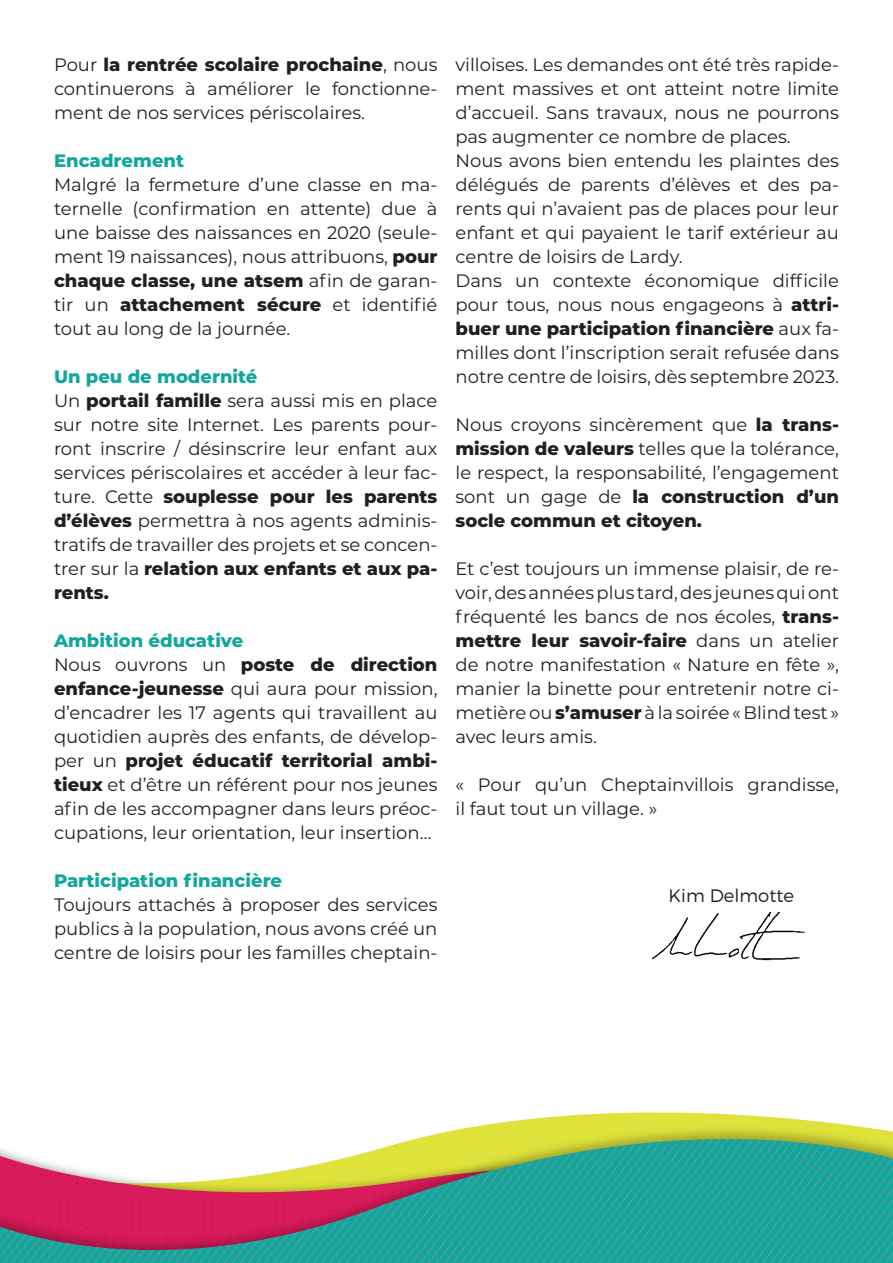
<style>
.page{position:relative;width:893px;height:1263px;background:#fff}
.page>*{position:absolute;margin:0;border:0;box-sizing:border-box;transform-origin:0 0}
.t1{font:18px/24px "Montserrat";color:#231f20;text-align:justify}
.t2{font:800 18px "Montserrat";color:#12a79d}
.Textes_courant{font:300 18px "Montserrat";color:#231f20}
.s1{font-weight:800}
</style>
<div class="page">
<svg style="left:0;top:1112px;width:893px;height:151px"></svg>
<img style="left:652px;top:912px;width:153px;height:49px">
<p class="t1" style="left:54px;top:52px;width:385px">Pour <span class="s1">la rentrée scolaire prochaine</span>, nous continuerons à améliorer le fonctionne&shy;ment de nos services périscolaires.</p>
<p class="t2" style="left:54px;top:148px;width:132px">Encadrement</p>
<p class="t1" style="left:54px;top:172px;width:385px">Malgré la fermeture d’une classe en ma&shy;ternelle (confirmation en attente) due à une baisse des naissances en 2020 (seule&shy;ment 19 naissances), nous attribuons, <span class="s1">pour chaque classe, une atsem</span> afin de garan&shy;tir un <span class="s1">attachement sécure</span> et identifié tout au long de la journée.</p>
<p class="t2" style="left:54px;top:364px;width:205px">Un peu de modernité</p>
<p class="t1" style="left:54px;top:388px;width:385px">Un <span class="s1">portail famille</span> sera aussi mis en place sur notre site Internet. Les parents pour&shy;ront inscrire / désinscrire leur enfant aux services périscolaires et accéder à leur fac&shy;ture. Cette <span class="s1">souplesse pour les parents d’élèves</span> permettra à nos agents adminis&shy;tratifs de travailler des projets et se concen&shy;trer sur la <span class="s1">relation aux enfants et aux pa&shy;rents.</span></p>
<p class="t2" style="left:54px;top:628px;width:191px">Ambition éducative</p>
<p class="t1" style="left:54px;top:652px;width:385px">Nous ouvrons un <span class="s1">poste de direction enfance-jeunesse</span> qui aura pour mission, d’encadrer les 17 agents qui travaillent au quotidien auprès des enfants, de dévelop&shy;per un <span class="s1">projet éducatif territorial ambi&shy;tieux</span> et d’être un référent pour nos jeunes afin de les accompagner dans leurs préoc&shy;cupations, leur orientation, leur insertion…</p>
<p class="t2" style="left:54px;top:868px;width:230px">Participation financière</p>
<p class="t1" style="left:54px;top:892px;width:385px">Toujours attachés à proposer des services publics à la population, nous avons créé un centre de loisirs pour les familles cheptain-</p>
<p class="t1" style="left:455px;top:52px;width:385px">villoises. Les demandes ont été très rapide&shy;ment massives et ont atteint notre limite d’accueil. Sans travaux, nous ne pourrons pas augmenter ce nombre de places.</p>
<p class="t1" style="left:455px;top:148px;width:385px">Nous avons bien entendu les plaintes des délégués de parents d’élèves et des pa&shy;rents qui n’avaient pas de places pour leur enfant et qui payaient le tarif extérieur au centre de loisirs de Lardy.</p>
<p class="t1" style="left:455px;top:268px;width:385px">Dans un contexte économique difficile pour tous, nous nous engageons à <span class="s1">attri&shy;buer une participation financière</span> aux fa&shy;milles dont l’inscription serait refusée dans notre centre de loisirs, dès septembre 2023.</p>
<p class="t1" style="left:455px;top:412px;width:385px">Nous croyons sincèrement que <span class="s1">la trans&shy;mission de valeurs</span> telles que la tolérance, le respect, la responsabilité, l’engagement sont un gage de <span class="s1">la construction d’un socle commun et citoyen.</span></p>
<p class="t1" style="left:455px;top:556px;width:385px">Et c’est toujours un immense plaisir, de re&shy;voir, des années plus tard, des jeunes qui ont fréquenté les bancs de nos écoles, <span class="s1">trans&shy;mettre leur savoir-faire</span> dans un atelier de notre manifestation « Nature en fête », manier la binette pour entretenir notre ci&shy;metière ou <span class="s1">s’amuser</span> à la soirée « Blind test » avec leurs amis.</p>
<p class="t1" style="left:455px;top:772px;width:385px">« Pour qu’un Cheptainvillois grandisse, il faut tout un village. »</p>
<p class="Textes_courant" style="left:669px;top:885px;width:127px">Kim Delmotte</p>
</div>
